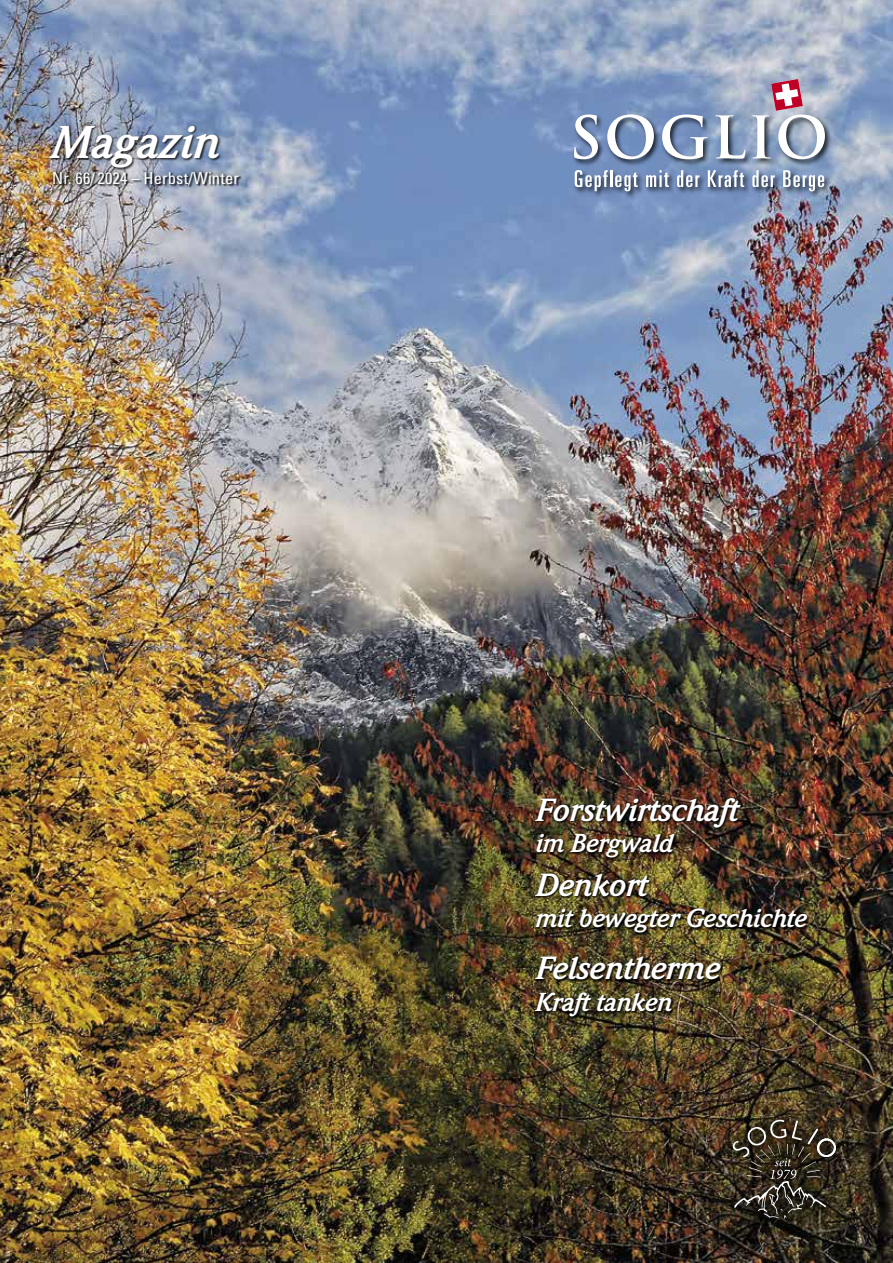
<style>
.page{position:relative;width:893px;height:1263px;background:#fff}
.page>*{position:absolute;margin:0;border:0;box-sizing:border-box;transform-origin:0 0}
.t1{font:italic 700 45.15px "Weidemann";color:#fff}
.t2{font:italic 700 31.5px "Weidemann";letter-spacing:-.01em;color:#fff}
.t3{font:italic 700 25.5px "Weidemann";letter-spacing:-.01em;color:#fff}
.t4{font:condensed 16.5px "Univers";letter-spacing:.01em;color:#fff}
</style>
<div class="page">
<img style="left:0;top:0;width:893px;height:1263px">
<div style="left:572px;top:113px;width:261px;height:86px;background:#000;opacity:.75"></div>
<svg style="left:575px;top:170px;width:63px;height:21px"></svg>
<svg style="left:646px;top:170px;width:23px;height:17px"></svg>
<svg style="left:677px;top:170px;width:22px;height:17px"></svg>
<svg style="left:708px;top:170px;width:36px;height:17px"></svg>
<svg style="left:752px;top:170px;width:23px;height:17px"></svg>
<svg style="left:783px;top:170px;width:41px;height:21px"></svg>
<svg style="left:574px;top:114px;width:24px;height:45px"></svg>
<svg style="left:607px;top:114px;width:47px;height:45px"></svg>
<svg style="left:662px;top:114px;width:45px;height:45px"></svg>
<svg style="left:715px;top:115px;width:30px;height:44px"></svg>
<svg style="left:752px;top:79px;width:73px;height:80px"></svg>
<div style="left:534px;top:797px;width:276px;height:222px;background:#000;opacity:.8"></div>
<div style="left:41px;top:116px;width:186px;height:61px;background:#000;opacity:.22"></div>
<div style="left:48px;top:166px;width:196px;height:24px;background:#000;opacity:.63"></div>
<div style="left:721px;top:1108px;width:129px;height:125px;background:#000;opacity:.81"></div>
<svg style="left:733px;top:1120px;width:103px;height:99px;background:#433c2f"></svg>
<h1 class="t1" style="left:49px;top:115px;width:170px">Magazin</h1>
<p class="t4" style="left:52px;top:168px;width:188px">Nr. 66/ 2024 – Herbst/Winter</p>
<p class="t2" style="left:534px;top:791px;width:204px">Forstwirtschaft</p>
<p class="t3" style="left:534px;top:828px;width:140px">im Bergwald</p>
<p class="t2" style="left:534px;top:866px;width:113px">Denkort</p>
<p class="t3" style="left:534px;top:903px;width:273px">mit bewegter Geschichte</p>
<p class="t2" style="left:534px;top:950px;width:186px">Felsentherme</p>
<p class="t3" style="left:534px;top:987px;width:139px">Kraft tanken</p>
</div>
